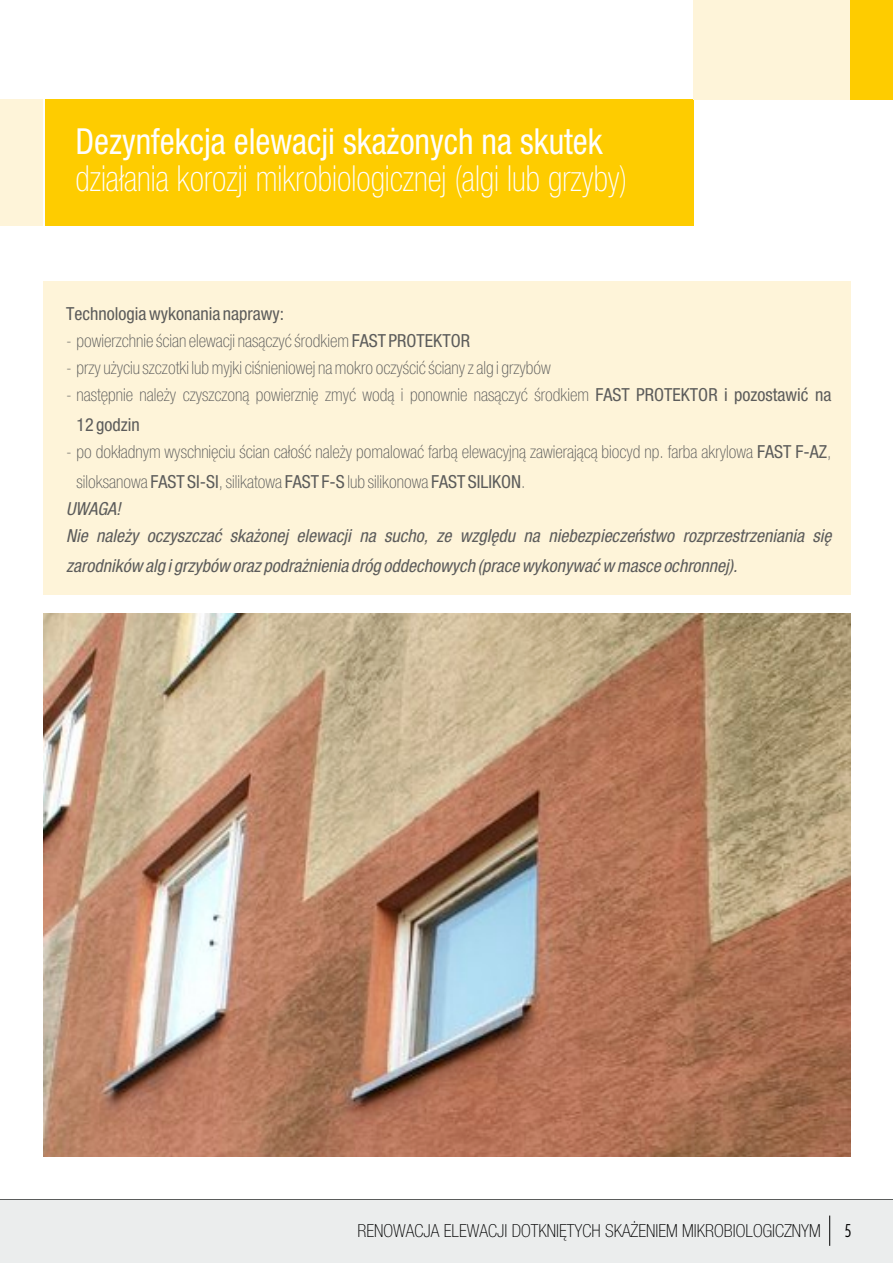
<style>
.page{position:relative;width:893px;height:1263px;background:#fff}
.page>*{position:absolute;margin:0;border:0;box-sizing:border-box;transform-origin:0 0}
.t1{font:100 condensed 36px "Helvetica Neue LT Pro";color:#fefefe;scale:.93 1}
.t2{font:condensed 36px "Helvetica Neue LT Pro";color:#fefefe;scale:.93 1}
.t3{font:300 condensed 18.15px "Futura BT";color:#000}
.t4{font:100 condensed 18px/30px "Helvetica Neue LT Pro";color:#5c5c5b}
.t5{font:italic condensed 18px/27px "Helvetica Neue LT Pro";color:#5c5c5b}
.t6{font:100 condensed 18px "Helvetica Neue LT Pro";color:#000}
.t7{font:condensed 18px "Helvetica Neue LT Pro";color:#5c5c5b}
.s1{font-weight:400}
</style>
<div class="page">
<div style="left:0;top:1199px;width:893px;height:64px;background:#ebeded"></div>
<hr style="left:0;top:1199px;width:893px;height:1px;background:#5a5c5b">
<hr style="left:829px;top:1215px;width:1px;height:31px;background:#000">
<div style="left:43px;top:281px;width:808px;height:313px;background:#fef4d9"></div>
<img style="left:43px;top:613px;width:807px;height:544px">
<div style="left:0;top:99px;width:693px;height:127px;background:#fecc00"></div>
<div style="left:693px;top:0;width:200px;height:99px;background:#fef4d9"></div>
<div style="left:850px;top:0;width:43px;height:99px;background:#fecc00"></div>
<div style="left:0;top:99px;width:45px;height:127px;background:#fef4d9"></div>
<hr style="left:44px;top:99px;width:1px;height:127px;background:#fefefe">
<h1 class="t2" style="left:76px;top:128px;width:568px">Dezynfekcja elewacji skażonych na skutek</h1>
<h1 class="t1" style="left:76px;top:165px;width:595px">działania korozji mikrobiologicznej (algi lub grzyby)</h1>
<p class="t7" style="left:66px;top:307px;width:220px">Technologia wykonania naprawy:</p>
<p class="t4" style="left:66px;top:328px;width:405px">- powierzchnie ścian elewacji nasączyć środkiem <span class="s1">FAST PROTEKTOR</span></p>
<p class="t4" style="left:66px;top:355px;width:486px">- przy użyciu szczotki lub myjki ciśnieniowej na mokro oczyścić ściany z alg i grzybów</p>
<p class="t4" style="left:76px;top:382px;width:756px;text-indent:-10px">- następnie należy czyszczoną powierznię zmyć wodą i ponownie nasączyć środkiem <span class="s1">FAST PROTEKTOR i pozostawić na<br>12 godzin</span></p>
<p class="t4" style="left:76px;top:439px;width:756px;text-indent:-10px">- po dokładnym wyschnięciu ścian całość należy pomalować farbą elewacyjną zawierającą biocyd np. farba akrylowa <span class="s1">FAST F-AZ</span>, siloksanowa <span class="s1">FAST SI-SI</span>, silikatowa <span class="s1">FAST F-S</span> lub silikonowa <span class="s1">FAST SILIKON</span>.</p>
<p class="t5" style="left:66px;top:498px;width:767px">UWAGA!<br>Nie należy oczyszczać skażonej elewacji na sucho, ze względu na niebezpieczeństwo rozprzestrzeniania się</p>
<p class="t5" style="left:66px;top:555px;width:673px">zarodników alg i grzybów oraz podrażnienia dróg oddechowych (prace wykonywać w masce ochronnej).</p>
<p class="t6" style="left:358px;top:1224px;width:465px">RENOWACJA ELEWACJI DOTKNIĘTYCH SKAŻENIEM MIKROBIOLOGICZNYM</p>
<p class="t3" style="left:844px;top:1223px;width:8px">5</p>
</div>
